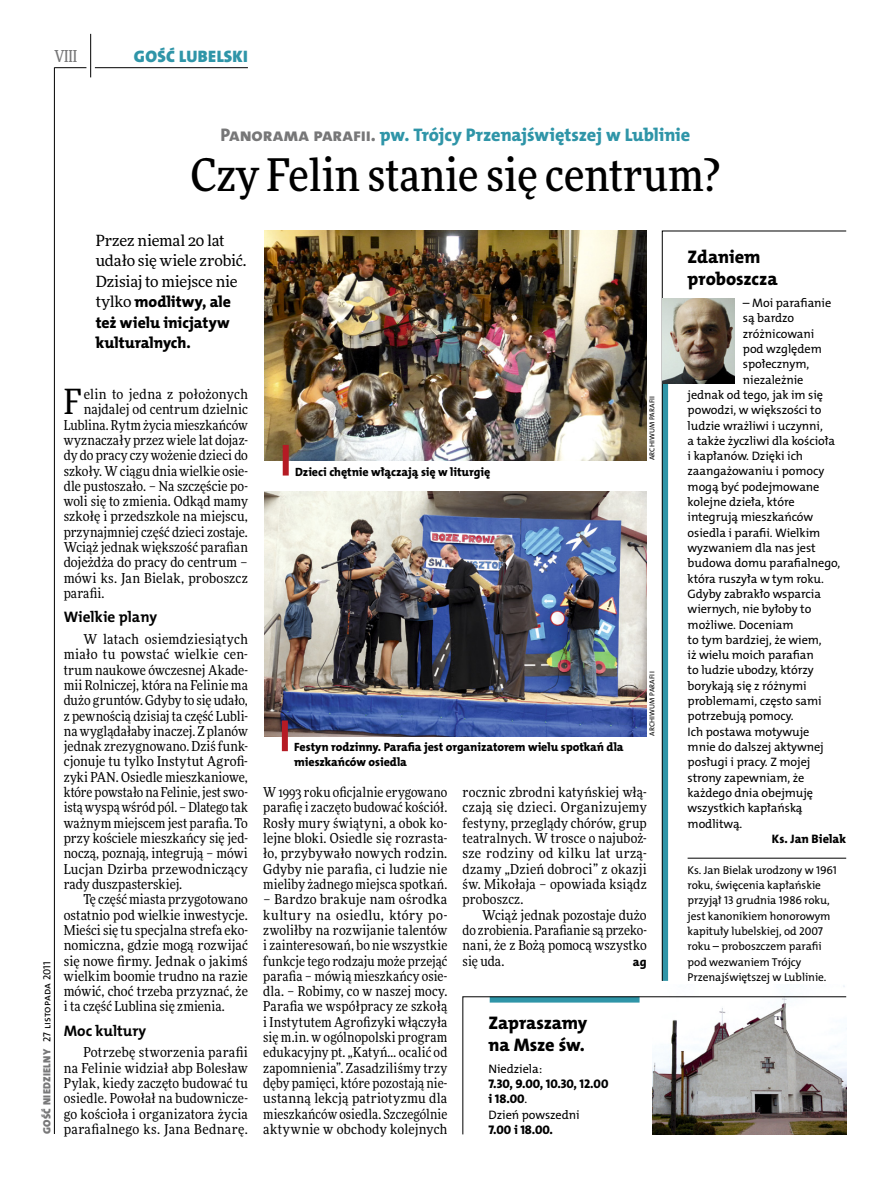
<style>
.page{position:relative;width:893px;height:1191px;background:#fff}
.page>*{position:absolute;margin:0;border:0;box-sizing:border-box;transform-origin:0 0}
.t1{font:500 45px "Freeday Narrow";color:#000}
.t2{font:34.8px "Freeday Narrow News";color:#000}
.t3{font:18.3px "The Mix HP8 Ex Bld";color:#2f95a8}
.t4{font:18.3px/21.6px "The Mix HP8 Ex Bld";letter-spacing:-.01em;color:#000}
.t5{font:16.65px "The Mix HP9 Blk";letter-spacing:.02em;color:#2f95a8}
.t6{font:500 16.5px "Freeday Narrow";color:#777778;scale:.9 1}
.t7{font:15.75px/20.4px "The Mix HP8 Ex Bld";letter-spacing:-.005em;color:#000;text-align:justify}
.t8{font:15.45px/20.4px "Freeday News";letter-spacing:-.01em;color:#000}
.t9{font:15.3px "The Mix HP7 Bld";color:#000}
.t10{font:13.65px/15.3px "Freeday Narrow News";letter-spacing:.01em;color:#000;text-align:justify}
.t11{font:12.6px/15.3px "The Mix HP8 Ex Bld";letter-spacing:-.005em;color:#000}
.t12{font:12.3px "The Mix HP5 Plain";letter-spacing:-.005em;color:#000}
.t13{font:12.3px "The Mix HP8 Ex Bld";letter-spacing:.005em;color:#000}
.t14{font:12px/15.3px "The Mix HP8 Ex Bld";letter-spacing:-.005em;color:#000}
.t15{font:11.4px/15.3px "The Mix HP5 Plain";letter-spacing:-.005em;color:#000}
.t16{font:10.5px "The Mix HP5 Plain";color:#000}
.t17{font:7.2px "The Mix HP5 Plain";letter-spacing:.015em;color:#000}
.s1{color:#777778}
.s2{font-family:"Freeday News";font-size:15.45px}
.s3{font-family:"The Mix HP9 Blk";color:#777778}
.s4{font-family:"The Mix HP5 Plain";font-size:12.3px}
</style>
<div class="page">
<hr style="left:54px;top:67px;width:1px;height:1067px;background:#000">
<hr style="left:90px;top:34px;width:1px;height:43px;background:#000">
<hr style="left:54px;top:67px;width:32px;height:1px;background:#000">
<hr style="left:95px;top:67px;width:153px;height:1px;background:#000">
<img style="left:264px;top:231px;width:383px;height:230px">
<img style="left:264px;top:491px;width:383px;height:245px">
<div style="left:283px;top:445px;width:6px;height:30px;background:#b51b24"></div>
<div style="left:282px;top:720px;width:6px;height:31px;background:#b51b24"></div>
<svg style="left:662px;top:231px;width:185px;height:750px"></svg>
<svg style="left:462px;top:996px;width:385px;height:138px"></svg>
<hr style="left:688px;top:858px;width:158px;height:1px;background:#000">
<img style="left:662px;top:298px;width:72px;height:86px">
<p class="t6" style="left:54px;top:46px;width:27px">VIII</p>
<p class="t5" style="left:134px;top:46px;width:115px">GOŚĆ LUBELSKI</p>
<h3 class="t3" style="left:220px;top:123px;width:471px"><span class="s1">Panorama parafii.</span> pw. Trójcy Przenajświętszej w Lublinie</h3>
<h1 class="t1" style="left:191px;top:147px;width:531px">Czy Felin stanie się centrum?</h1>
<p class="t8" style="left:96px;top:230px;width:153px">Przez niemal 20 lat udało się wiele zrobić.<br>Dzisiaj to miejsce nie</p>
<p class="t7" style="left:96px;top:292px;width:137px"><span class="s2">tylko</span> modlitwy, ale też wielu inicjatyw kulturalnych.</p>
<p class="t16" style="left:40px;top:1134px;width:174px;rotate:-90deg"><span class="s3">GOŚĆ NIEDZIELNY</span> 27 listopada 2011</p>
<h2 class="t2" style="left:64px;top:380px;width:19px">F</h2>
<p class="t10" style="left:84px;top:386px;width:165px">elin to jedna z położonych</p>
<p class="t10" style="left:84px;top:401px;width:166px">najdalej od centrum dzielnic</p>
<p class="t10" style="left:64px;top:417px;width:186px">Lublina. Rytm życia mieszkańców</p>
<p class="t10" style="left:64px;top:432px;width:186px">wyznaczały przez wiele lat dojaz-</p>
<p class="t10" style="left:64px;top:447px;width:186px">dy do pracy czy wożenie dzieci do</p>
<p class="t10" style="left:64px;top:463px;width:186px">szkoły. W ciągu dnia wielkie osie-</p>
<p class="t10" style="left:64px;top:478px;width:186px">dle pustoszało. – Na szczęście po-</p>
<p class="t10" style="left:64px;top:493px;width:186px">woli się to zmienia. Odkąd mamy</p>
<p class="t10" style="left:64px;top:509px;width:186px">szkołę i przedszkole na miejscu,</p>
<p class="t10" style="left:64px;top:524px;width:186px">przynajmniej część dzieci zostaje.</p>
<p class="t10" style="left:64px;top:539px;width:186px">Wciąż jednak większość parafian</p>
<p class="t10" style="left:64px;top:555px;width:186px">dojeżdża do pracy do centrum –</p>
<p class="t10" style="left:64px;top:570px;width:186px">mówi ks. Jan Bielak, proboszcz</p>
<p class="t10" style="left:64px;top:585px;width:42px">parafii.</p>
<p class="t9" style="left:64px;top:607px;width:95px">Wielkie plany</p>
<p class="t10" style="left:64px;top:631px;width:186px;text-indent:20px">W latach osiemdziesiątych miało tu powstać wielkie cen&shy;trum naukowe ówczesnej Akade&shy;mii Rolniczej, która na Felinie ma dużo gruntów. Gdyby to się udało, z pewnością dzisiaj ta część Lubli&shy;na wyglądałaby inaczej. Z planów jednak zrezygnowano. Dziś funk&shy;cjonuje tu tylko Instytut Agrofi&shy;zyki PAN. Osiedle mieszkaniowe, które powstało na Felinie, jest swo&shy;istą wyspą wśród pól. – Dlatego tak ważnym miejscem jest parafia. To przy kościele mieszkańcy się jed&shy;noczą, poznają, integrują – mówi Lucjan Dzirba przewodniczący rady duszpasterskiej.</p>
<p class="t10" style="left:64px;top:891px;width:186px;text-indent:20px">Tę część miasta przygotowano ostatnio pod wielkie inwestycje.<br>Mieści się tu specjalna strefa eko&shy;nomiczna, gdzie mogą rozwijać się nowe firmy. Jednak o jakimś wielkim boomie trudno na razie mówić, choć trzeba przyznać, że i ta część Lublina się zmienia.</p>
<p class="t9" style="left:64px;top:1020px;width:84px">Moc kultury</p>
<p class="t10" style="left:64px;top:1044px;width:186px;text-indent:20px">Potrzebę stworzenia parafii na Felinie widział abp Bolesław Pylak, kiedy zaczęto budować tu osiedle. Powołał na budownicze&shy;go kościoła i organizatora życia parafialnego ks. Jana Bednarę.</p>
<p class="t14" style="left:295px;top:464px;width:197px">Dzieci chętnie włączają się w liturgię</p>
<p class="t17" style="left:647px;top:460px;width:66px;rotate:-90deg">archiwum parafii</p>
<p class="t14" style="left:294px;top:739px;width:331px">Festyn rodzinny. Parafia jest organizatorem wielu spotkań dla mieszkańców osiedla</p>
<p class="t17" style="left:647px;top:736px;width:66px;rotate:-90deg">archiwum parafii</p>
<p class="t10" style="left:263px;top:784px;width:186px">W 1993 roku oficjalnie erygowano parafię i zaczęto budować kościół.<br>Rosły mury świątyni, a obok ko&shy;lejne bloki. Osiedle się rozrasta&shy;ło, przybywało nowych rodzin.<br>Gdyby nie parafia, ci ludzie nie mieliby żadnego miejsca spotkań.</p>
<p class="t10" style="left:263px;top:891px;width:186px">– Bardzo brakuje nam ośrodka kultury na osiedlu, który po&shy;zwoliłby na rozwijanie talentów i zainteresowań, bo nie wszystkie funkcje tego rodzaju może przejąć parafia – mówią mieszkańcy osie&shy;dla. – Robimy, co w naszej mocy.<br>Parafia we współpracy ze szkołą i Instytutem Agrofizyki włączyła się m.in. w ogólnopolski program edukacyjny pt. „Katyń… ocalić od zapomnienia”. Zasadziliśmy trzy dęby pamięci, które pozostają nie&shy;ustanną lekcją patriotyzmu dla mieszkańców osiedla. Szczególnie aktywnie w obchody kolejnych</p>
<p class="t10" style="left:463px;top:784px;width:186px">rocznic zbrodni katyńskiej włą&shy;czają się dzieci. Organizujemy festyny, przeglądy chórów, grup teatralnych. W trosce o najuboż&shy;sze rodziny od kilku lat urzą&shy;dzamy „Dzień dobroci” z okazji św. Mikołaja – opowiada ksiądz proboszcz.</p>
<p class="t10" style="left:463px;top:907px;width:186px;text-indent:20px">Wciąż jednak pozostaje dużo do zrobienia. Parafianie są przeko&shy;nani, że z Bożą pomocą wszystko się uda.</p>
<p class="t13" style="left:633px;top:953px;width:15px">ag</p>
<h3 class="t4" style="left:488px;top:1012px;width:100px">Zapraszamy na Msze św.</h3>
<p class="t12" style="left:488px;top:1060px;width:55px">Niedziela:</p>
<p class="t11" style="left:488px;top:1076px;width:121px">7.30, 9.00, 10.30, 12.00 i 18.00<span class="s4">.</span></p>
<p class="t12" style="left:488px;top:1106px;width:93px">Dzień powszedni</p>
<p class="t11" style="left:488px;top:1122px;width:66px">7.00 i 18.00.</p>
<h3 class="t4" style="left:688px;top:246px;width:92px">Zdaniem proboszcza</h3>
<p class="t12" style="left:743px;top:295px;width:90px">– Moi parafianie</p>
<p class="t12" style="left:743px;top:310px;width:53px">są bardzo</p>
<p class="t12" style="left:743px;top:326px;width:73px">zróżnicowani</p>
<p class="t12" style="left:743px;top:341px;width:80px">pod względem</p>
<p class="t12" style="left:743px;top:356px;width:68px">społecznym,</p>
<p class="t12" style="left:743px;top:371px;width:62px">niezależnie</p>
<p class="t12" style="left:688px;top:387px;width:137px">jednak od tego, jak im się</p>
<p class="t12" style="left:688px;top:402px;width:135px">powodzi, w większości to</p>
<p class="t12" style="left:688px;top:417px;width:137px">ludzie wrażliwi i uczynni,</p>
<p class="t12" style="left:688px;top:433px;width:149px">a także życzliwi dla kościoła</p>
<p class="t12" style="left:688px;top:448px;width:117px">i kapłanów. Dzięki ich</p>
<p class="t12" style="left:688px;top:463px;width:138px">zaangażowaniu i pomocy</p>
<p class="t12" style="left:688px;top:479px;width:133px">mogą być podejmowane</p>
<p class="t12" style="left:688px;top:494px;width:109px">kolejne dzieła, które</p>
<p class="t12" style="left:688px;top:509px;width:127px">integrują mieszkańców</p>
<p class="t12" style="left:688px;top:524px;width:134px">osiedla i parafii. Wielkim</p>
<p class="t12" style="left:688px;top:540px;width:130px">wyzwaniem dla nas jest</p>
<p class="t12" style="left:688px;top:555px;width:154px">budowa domu parafialnego,</p>
<p class="t12" style="left:688px;top:570px;width:138px">która ruszyła w tym roku.</p>
<p class="t12" style="left:688px;top:586px;width:135px">Gdyby zabrakło wsparcia</p>
<p class="t12" style="left:688px;top:601px;width:125px">wiernych, nie byłoby to</p>
<p class="t12" style="left:688px;top:616px;width:107px">możliwe. Doceniam</p>
<p class="t12" style="left:688px;top:632px;width:136px">to tym bardziej, że wiem,</p>
<p class="t12" style="left:688px;top:647px;width:128px">iż wielu moich parafian</p>
<p class="t12" style="left:688px;top:662px;width:128px">to ludzie ubodzy, którzy</p>
<p class="t12" style="left:688px;top:677px;width:121px">borykają się z różnymi</p>
<p class="t12" style="left:688px;top:693px;width:136px">problemami, często sami</p>
<p class="t12" style="left:688px;top:708px;width:107px">potrzebują pomocy.</p>
<p class="t12" style="left:688px;top:723px;width:123px">I ch postawa motywuje</p>
<p class="t12" style="left:688px;top:739px;width:138px">mnie do dalszej aktywnej</p>
<p class="t12" style="left:688px;top:754px;width:124px">posługi i pracy. Z mojej</p>
<p class="t12" style="left:688px;top:769px;width:118px">strony zapewniam, że</p>
<p class="t12" style="left:688px;top:785px;width:127px">każdego dnia obejmuję</p>
<p class="t12" style="left:688px;top:800px;width:116px">wszystkich kapłańską</p>
<p class="t12" style="left:688px;top:815px;width:56px">modlitwą.</p>
<p class="t13" style="left:772px;top:830px;width:76px">Ks. Jan Bielak</p>
<p class="t15" style="left:688px;top:862px;width:151px">Ks. Jan Bielak urodzony w 1961 roku, święcenia kapłańskie przyjął 13 grudnia 1986 roku, jest kanonikiem honorowym kapituły lubelskiej, od 2007 roku – proboszczem parafii pod wezwaniem Trójcy<br>Przenajświętszej w Lublinie.</p>
</div>
